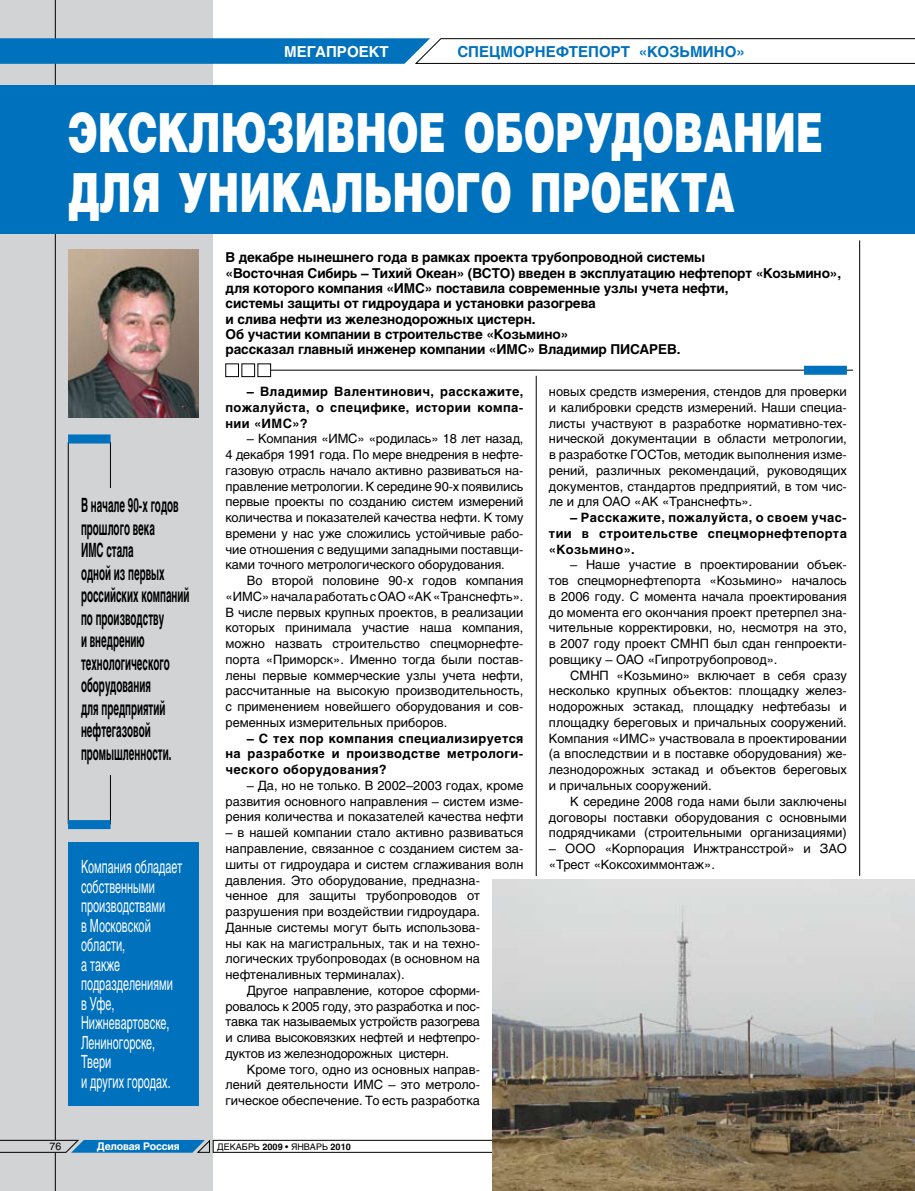
<style>
.page{position:relative;width:915px;height:1191px;background:#fff}
.page>*{position:absolute;margin:0;border:0;box-sizing:border-box;transform-origin:0 0}
.t1{font:900 54px/60px "Helios";color:#fff;scale:.7 1}
.t2{font:700 19.5px/22.5px "Helios";color:#000;scale:.5 1}
.t3{font:18px/19.5px "Helios";color:#fff;scale:.6 1}
.t4{font:700 15px "Helios";color:#0071bc}
.t5{font:700 15px "Helios";color:#fff}
.t6{font:700 13.5px/15.3px "Helios";letter-spacing:-.01em;color:#000}
.t7{font:12.75px/15.8px "Helios";color:#000;text-align:justify}
.t8{font:700 12.75px/15.8px "Helios";letter-spacing:.03em;color:#000;text-align:justify}
.t9{font:12.75px "Helios";letter-spacing:-.02em;color:#000}
.t10{font:700 10.5px "Helios";letter-spacing:-.02em;color:#fff}
.t11{font:10.5px "Helios";color:#000}
.t12{font:9px "Helios";color:#000}
.s1{font-weight:700}
</style>
<div class="page">
<div style="left:0;top:0;width:213px;height:1191px;background:#d1d3d4"></div>
<hr style="left:55px;top:0;width:1px;height:1140px;background:#000">
<div style="left:0;top:85px;width:914px;height:149px;background:#0071bc"></div>
<svg style="left:0;top:38px;width:914px;height:26px"></svg>
<hr style="left:55px;top:1152px;width:1px;height:39px;background:#000">
<hr style="left:271px;top:370px;width:581px;height:1px;background:#000">
<div style="left:803px;top:366px;width:43px;height:9px;background:#0071bc"></div>
<div style="left:257px;top:364px;width:14px;height:13px;border:1px solid #000"></div>
<div style="left:241px;top:364px;width:14px;height:13px;border:1px solid #000"></div>
<div style="left:225px;top:364px;width:13px;height:13px;border:1px solid #000"></div>
<hr style="left:213px;top:1140px;width:701px;height:1px;background:#000">
<hr style="left:213px;top:1152px;width:701px;height:1px;background:#000">
<svg style="left:0;top:1139px;width:214px;height:14px"></svg>
<hr style="left:859px;top:240px;width:1px;height:636px;background:#000">
<div style="left:68px;top:442px;width:43px;height:382px;border:1px solid #000"></div>
<div style="left:68px;top:434px;width:42px;height:9px;background:#0071bc"></div>
<div style="left:68px;top:820px;width:42px;height:9px;background:#0071bc"></div>
<div style="left:68px;top:842px;width:131px;height:264px;background:#0071bc"></div>
<hr style="left:535px;top:376px;width:1px;height:500px;background:#000">
<div style="left:81px;top:488px;width:118px;height:287px;background:#d1d3d4"></div>
<img style="left:68px;top:249px;width:131px;height:169px">
<img style="left:492px;top:879px;width:422px;height:312px">
<p class="t5" style="left:284px;top:43px;width:106px">МЕГАПРОЕКТ</p>
<p class="t4" style="left:457px;top:43px;width:289px">СПЕЦМОРНЕФТЕПОРТ «КОЗЬМИНО»</p>
<p class="t1" style="left:68px;top:100px;width:1079px">Эксклюзивное оборудование для уникального проекта</p>
<p class="t6" style="left:225px;top:250px;width:617px">В декабре нынешнего года в рамках проекта трубопроводной системы<br>«Восточная Сибирь – Тихий Океан» (ВСТО) введен в эксплуатацию нефтепорт «Козьмино», для которого компания «ИМС» поставила современные узлы учета нефти,<br>системы защиты от гидроудара и установки разогрева<br>и слива нефти из железнодорожных цистерн.<br>Об участии компании в строительстве «Козьмино»<br>рассказал главный инженер компании «ИМС» Владимир ПИСАРЕВ.</p>
<p class="t2" style="left:81px;top:494px;width:218px">В начале 90-х годов прошлого века<br>ИМС стала<br>одной из первых российских компаний по производству<br>и внедрению технологического оборудования<br>для предприятий нефтегазовой промышленности.</p>
<p class="t3" style="left:81px;top:857px;width:170px">Компания обладает собственными производствами<br>в Московской области,<br>а также подразделениями в Уфе,<br>Нижневартовске,<br>Лениногорске,<br>Твери<br>и других городах.</p>
<p class="t8" style="left:225px;top:384px;width:299px;text-indent:21px">– Владимир Валентинович, расскажите, пожалуйста, о специфике, истории компа&shy;нии «ИМС»?</p>
<p class="t7" style="left:247px;top:431px;width:278px">– Компания «ИМС» «родилась» 1 8 лет назад,</p>
<p class="t7" style="left:225px;top:446px;width:299px">4 декабря 1 991 года. По мере внедрения в нефте-</p>
<p class="t7" style="left:225px;top:462px;width:299px">газовую отрасль начало активно развиваться на-</p>
<p class="t7" style="left:225px;top:478px;width:299px">правление метрологии. К середине 90-х появились</p>
<p class="t7" style="left:225px;top:494px;width:299px">первые проекты по созданию систем измерений</p>
<p class="t7" style="left:225px;top:509px;width:299px">количества и показателей качества нефти. К тому</p>
<p class="t7" style="left:225px;top:525px;width:299px">времени у нас уже сложились устойчивые рабо-</p>
<p class="t7" style="left:225px;top:541px;width:299px">чие отношения с ведущими западными поставщи-</p>
<p class="t7" style="left:225px;top:557px;width:280px">ками точного метрологического оборудования.</p>
<p class="t7" style="left:247px;top:572px;width:278px">Во второй половине 90-х годов компания</p>
<p class="t7" style="left:225px;top:588px;width:299px">«ИМС» начала работать с ОАО «АК «Транснефть».</p>
<p class="t7" style="left:225px;top:604px;width:299px">В числе первых крупных проектов, в реализации</p>
<p class="t7" style="left:225px;top:620px;width:299px">которых принимала участие наша компания,</p>
<p class="t7" style="left:225px;top:635px;width:299px">можно назвать строительство спецморнефте-</p>
<p class="t7" style="left:225px;top:651px;width:299px">порта «Приморск». Именно тогда были постав-</p>
<p class="t7" style="left:225px;top:667px;width:299px">лены первые коммерческие узлы учета нефти,</p>
<p class="t7" style="left:225px;top:683px;width:299px">рассчитанные на высокую производительность,</p>
<p class="t7" style="left:225px;top:698px;width:299px">с применением новейшего оборудования и сов-</p>
<p class="t7" style="left:225px;top:714px;width:223px">ременных измерительных приборов.</p>
<p class="t8" style="left:225px;top:730px;width:299px;text-indent:21px">– С тех пор компания специализируется на разработке и производстве метрологи&shy;ческого оборудования?</p>
<p class="t7" style="left:225px;top:777px;width:299px;text-indent:21px">– Да, но не только. В 2002–2003 годах, кроме развития основного направления – систем изме&shy;рения количества и показателей качества нефти</p>
<p class="t7" style="left:225px;top:824px;width:299px">– в нашей компании стало активно развиваться</p>
<p class="t7" style="left:225px;top:840px;width:299px">направление, связанное с созданием систем за-</p>
<p class="t7" style="left:225px;top:856px;width:299px">шиты от гидроудара и систем сглаживания волн</p>
<p class="t7" style="left:225px;top:872px;width:256px">давления. Это оборудование, предназна-</p>
<p class="t7" style="left:225px;top:887px;width:256px">ченное для защиты трубопроводов от</p>
<p class="t7" style="left:225px;top:903px;width:256px">разрушения при воздействии гидроудара.</p>
<p class="t7" style="left:225px;top:919px;width:256px">Данные системы могут быть использова-</p>
<p class="t7" style="left:225px;top:935px;width:256px">ны как на магистральных, так и на техно-</p>
<p class="t7" style="left:225px;top:950px;width:256px">логических трубопроводах (в основном на</p>
<p class="t7" style="left:225px;top:966px;width:180px">нефтеналивных терминалах).</p>
<p class="t9" style="left:247px;top:982px;width:235px">Другое направление, которое сформи-</p>
<p class="t9" style="left:225px;top:998px;width:256px">ровалось к 2005 году, это разработка и пос-</p>
<p class="t9" style="left:225px;top:1014px;width:256px">тавка так называемых устройств разогрева</p>
<p class="t9" style="left:225px;top:1030px;width:256px">и слива высоковязких нефтей и нефтепро-</p>
<p class="t9" style="left:225px;top:1045px;width:225px">дуктов из железнодорожных цистерн.</p>
<p class="t7" style="left:247px;top:1061px;width:235px">Кроме того, одно из основных направ-</p>
<p class="t7" style="left:225px;top:1076px;width:256px">лений деятельности ИМС – это метроло-</p>
<p class="t7" style="left:225px;top:1092px;width:256px">гическое обеспечение. То есть разработка</p>
<p class="t10" style="left:97px;top:1139px;width:84px">Деловая Россия</p>
<p class="t11" style="left:49px;top:1140px;width:13px">76</p>
<p class="t12" style="left:217px;top:1141px;width:135px">ДЕКАБРЬ <span class="s1">2009</span> • ЯНВАРЬ <span class="s1">2010</span></p>
<p class="t7" style="left:549px;top:383px;width:299px">новых средств измерения, стендов для проверки и калибровки средств измерений. Наши специа&shy;листы участвуют в разработке нормативно-тех&shy;нической документации в области метрологии, в разработке ГОСТов, методик выполнения изме&shy;рений, различных рекомендаций, руководящих документов, стандартов предприятий, в том чис&shy;ле и для ОАО «АК «Транснефть».</p>
<p class="t8" style="left:549px;top:510px;width:299px;text-indent:21px">– Расскажите, пожалуйста, о своем учас&shy;тии в строительстве спецморнефтепорта «Козьмино».</p>
<p class="t7" style="left:570px;top:557px;width:278px">– Наше участие в проектировании объек-</p>
<p class="t7" style="left:549px;top:572px;width:299px">тов спецморнефтепорта «Козьмино» началось</p>
<p class="t7" style="left:549px;top:588px;width:299px">в 2006 году. С момента начала проектирования</p>
<p class="t7" style="left:549px;top:604px;width:299px">до момента его окончания проект претерпел зна-</p>
<p class="t7" style="left:549px;top:620px;width:299px">чительные корректировки, но, несмотря на это,</p>
<p class="t7" style="left:549px;top:635px;width:299px">в 2007 году проект СМНП был сдан генпроекти-</p>
<p class="t7" style="left:549px;top:651px;width:230px">ровщику – ОАО «Гипротрубопровод».</p>
<p class="t7" style="left:570px;top:667px;width:278px">СМНП «Козьмино» включает в себя сразу</p>
<p class="t7" style="left:549px;top:683px;width:299px">несколько крупных объектов: площадку желез-</p>
<p class="t7" style="left:549px;top:698px;width:299px">нодорожных эстакад, площадку нефтебазы и</p>
<p class="t7" style="left:549px;top:714px;width:299px">площадку береговых и причальных сооружений.</p>
<p class="t7" style="left:549px;top:730px;width:299px">Компания «ИМС» участвовала в проектировании</p>
<p class="t7" style="left:549px;top:746px;width:299px">(а впоследствии и в поставке оборудования) же-</p>
<p class="t7" style="left:549px;top:761px;width:299px">лезнодорожных эстакад и объектов береговых</p>
<p class="t7" style="left:549px;top:777px;width:164px">и причальных сооружений.</p>
<p class="t7" style="left:570px;top:793px;width:278px">К середине 2008 года нами были заключены</p>
<p class="t7" style="left:549px;top:809px;width:299px">договоры поставки оборудования с основными</p>
<p class="t7" style="left:549px;top:824px;width:299px">подрядчиками (строительными организациями)</p>
<p class="t7" style="left:549px;top:840px;width:27px">– ООО</p>
<p class="t7" style="left:549px;top:840px;width:298px;text-indent:56px">«Корпорация Инжтрансстрой» и ЗАО «Трест «Коксохиммонтаж».</p>
</div>
